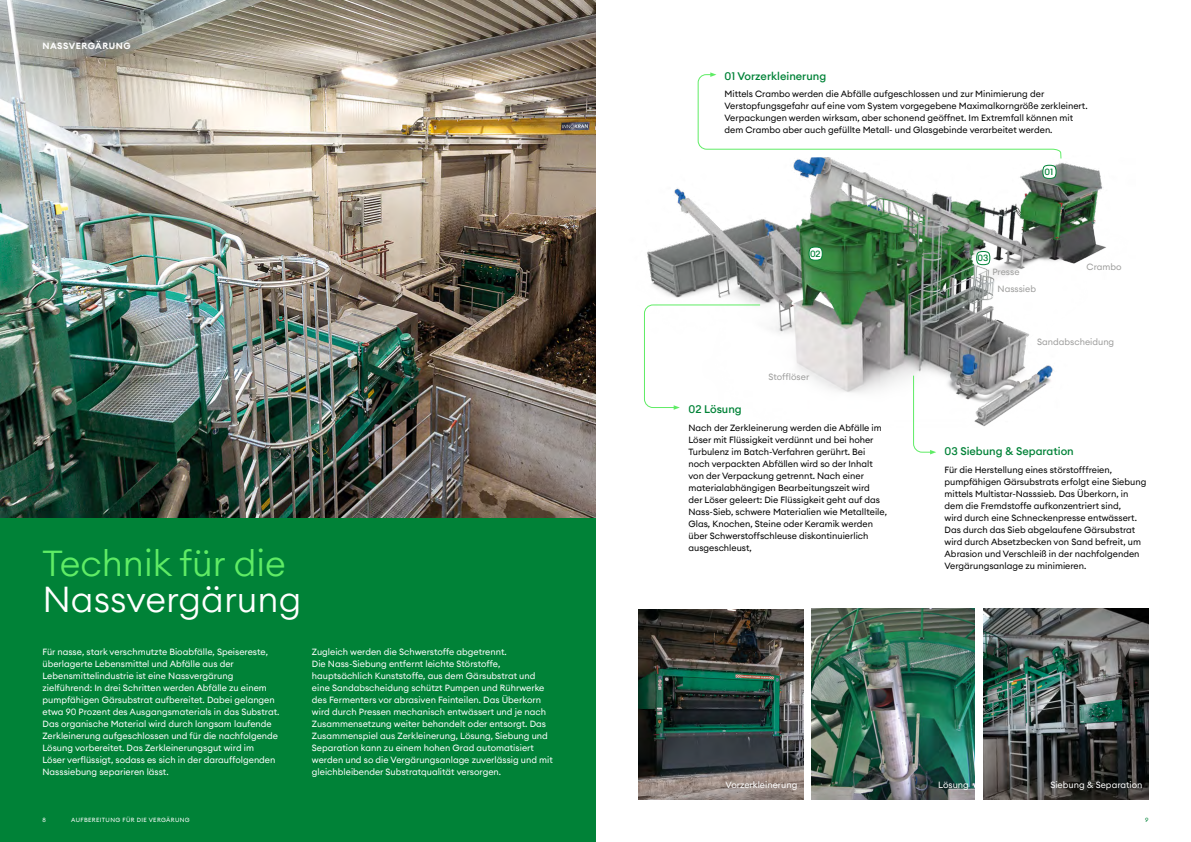
<style>
.page{position:relative;width:1191px;height:842px;background:#fff}
.page>*{position:absolute;margin:0;border:0;box-sizing:border-box;transform-origin:0 0}
.t1{font:300 36px "Euclid Circular A";color:#5fec65}
.t2{font:300 36px "Euclid Circular A";color:#fff}
.t3{font:500 11px "Euclid Circular A";color:#008237}
.t4{font:9px/12px "Euclid Circular A";color:#fff}
.t5{font:9px/12px "Euclid Circular A";color:#000}
.t6{font:9px "Euclid Circular A";color:#9d9d9c}
.t7{font:600 9px "Euclid Circular A";letter-spacing:.06em;color:#fff}
.t8{font:500 9px "Euclid Circular A";color:#008237}
.t9{font:6px "Euclid Circular A";letter-spacing:.06em;color:#fff}
.t10{font:6px "Euclid Circular A";color:#008237}
</style>
<div class="page">
<img style="left:647px;top:153px;width:459px;height:273px">
<img style="left:0;top:0;width:595px;height:519px">
<div style="left:0;top:519px;width:595px;height:323px;background:#008237"></div>
<img style="left:983px;top:609px;width:165px;height:190px">
<img style="left:638px;top:610px;width:165px;height:189px">
<img style="left:811px;top:609px;width:164px;height:190px">
<svg style="left:808px;top:246px;width:15px;height:15px"></svg>
<svg style="left:976px;top:251px;width:14px;height:14px"></svg>
<svg style="left:644px;top:305px;width:116px;height:105px"></svg>
<svg style="left:697px;top:72px;width:364px;height:107px"></svg>
<svg style="left:913px;top:375px;width:23px;height:79px"></svg>
<p class="t7" style="left:43px;top:40px;width:90px">NASSVERGÄRUNG</p>
<h1 class="t1" style="left:43px;top:540px;width:245px">Technik für die</h1>
<h1 class="t2" style="left:43px;top:576px;width:260px">Nassvergärung</h1>
<p class="t4" style="left:43px;top:646px;width:238px">Für nasse, stark verschmutzte Bioabfälle, Speisereste, überlagerte Lebensmittel und Abfälle aus der Lebensmittelindustrie ist eine Nassvergärung zielführend: In drei Schritten werden Abfälle zu einem pumpfähigen Gärsubstrat aufbereitet. Dabei gelangen etwa 90 Prozent des Ausgangsmaterials in das Substrat.<br>Das organische Material wird durch langsam laufende Zerkleinerung aufgeschlossen und für die nachfolgende Lösung vorbereitet. Das Zerkleinerungsgut wird im<br>Löser verflüssigt, sodass es sich in der darauffolgenden Nasssiebung separieren lässt.</p>
<p class="t4" style="left:312px;top:646px;width:242px">Zugleich werden die Schwerstoffe abgetrennt.<br>Die Nass-Siebung entfernt leichte Störstoffe, hauptsächlich Kunststoffe, aus dem Gärsubstrat und eine Sandabscheidung schützt Pumpen und Rührwerke des Fermenters vor abrasiven Feinteilen. Das Überkorn wird durch Pressen mechanisch entwässert und je nach Zusammensetzung weiter behandelt oder entsorgt. Das Zusammenspiel aus Zerkleinerung, Lösung, Siebung und Separation kann zu einem hohen Grad automatisiert werden und so die Vergärungsanlage zuverlässig und mit gleichbleibender Substratqualität versorgen.</p>
<p class="t9" style="left:43px;top:816px;width:5px">8</p>
<p class="t9" style="left:71px;top:816px;width:120px">AUFBEREITUNG FÜR DIE VERGÄRUNG</p>
<p class="t3" style="left:724px;top:69px;width:103px">01 Vorzerkleinerung</p>
<p class="t5" style="left:724px;top:88px;width:364px">Mittels Crambo werden die Abfälle aufgeschlossen und zur Minimierung der Verstopfungsgefahr auf eine vom System vorgegebene Maximalkorngröße zerkleinert.<br>Verpackungen werden wirksam, aber schonend geöffnet. Im Extremfall können mit dem Crambo aber auch gefüllte Metall- und Glasgebinde verarbeitet werden.</p>
<p class="t8" style="left:810px;top:248px;width:12px">02</p>
<p class="t6" style="left:768px;top:371px;width:42px">Stofflöser</p>
<p class="t3" style="left:688px;top:402px;width:55px">02 Lösung</p>
<p class="t5" style="left:688px;top:421px;width:200px">Nach der Zerkleinerung werden die Abfälle im Löser mit Flüssigkeit verdünnt und bei hoher Turbulenz im Batch-Verfahren gerührt. Bei noch verpackten Abfällen wird so der Inhalt von der Verpackung getrennt. Nach einer materialabhängigen Bearbeitungszeit wird<br>der Löser geleert: Die Flüssigkeit geht auf das Nass-Sieb, schwere Materialien wie Metallteile, Glas, Knochen, Steine oder Keramik werden über Schwerstoffschleuse diskontinuierlich ausgeschleust,</p>
<p class="t8" style="left:1044px;top:166px;width:10px">01</p>
<p class="t8" style="left:977px;top:252px;width:12px">03</p>
<p class="t6" style="left:992px;top:266px;width:29px">Presse</p>
<p class="t6" style="left:997px;top:283px;width:40px">Nasssieb</p>
<p class="t6" style="left:1086px;top:261px;width:36px">Crambo</p>
<p class="t6" style="left:1037px;top:336px;width:79px">Sandabscheidung</p>
<p class="t3" style="left:944px;top:444px;width:131px">03 Siebung &amp; Separation</p>
<p class="t5" style="left:944px;top:464px;width:203px">Für die Herstellung eines störstofffreien, pumpfähigen Gärsubstrats erfolgt eine Siebung mittels Multistar-Nasssieb. Das Überkorn, in dem die Fremdstoffe aufkonzentriert sind,<br>wird durch eine Schneckenpresse entwässert.<br>Das durch das Sieb abgelaufene Gärsubstrat wird durch Absetzbecken von Sand befreit, um Abrasion und Verschleiß in der nachfolgenden Vergärungsanlage zu minimieren.</p>
<p class="t4" style="left:725px;top:779px;width:73px">Vorzerkleinerung</p>
<p class="t4" style="left:938px;top:779px;width:32px">Lösung</p>
<p class="t4" style="left:1050px;top:779px;width:94px">Siebung &amp; Separation</p>
<p class="t10" style="left:1145px;top:816px;width:5px">9</p>
</div>
